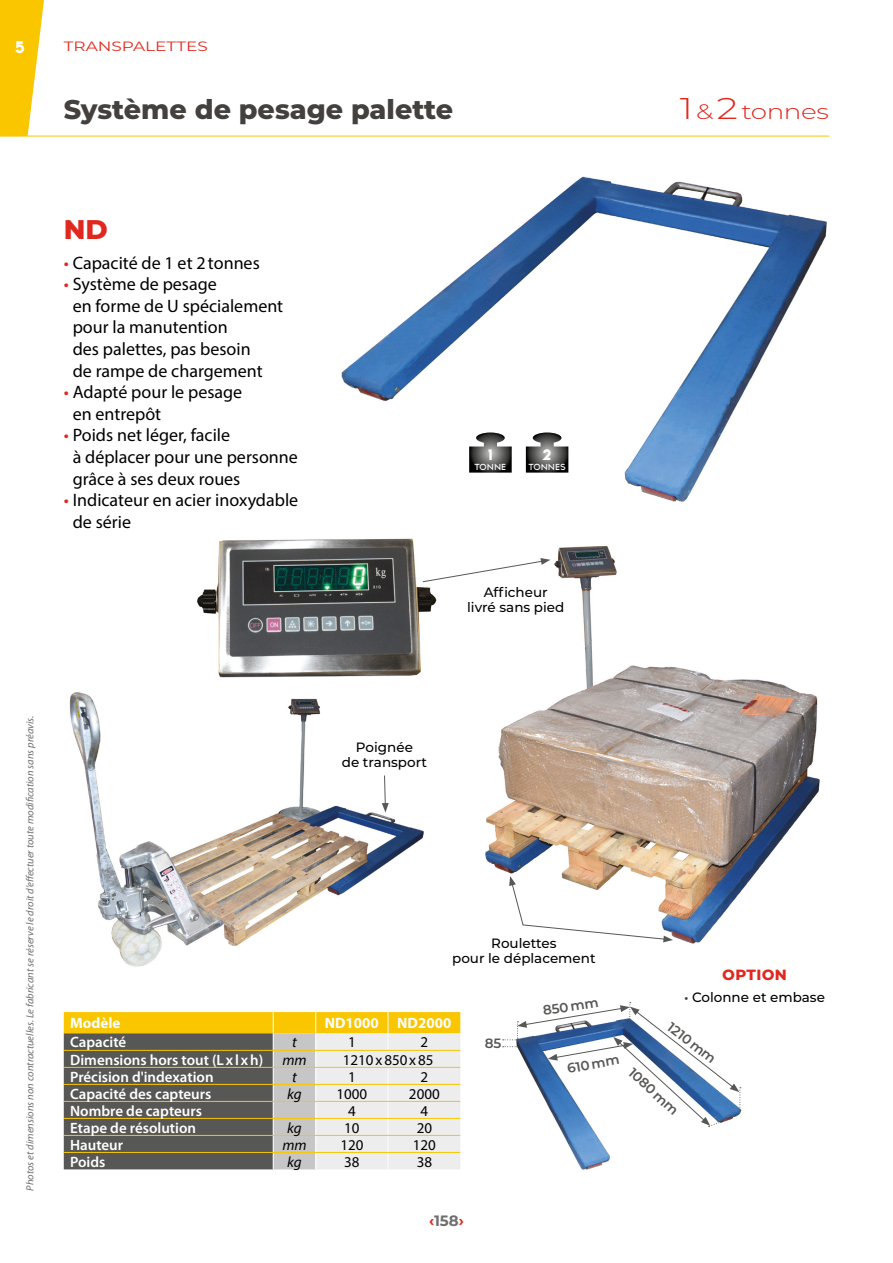
<style>
.page{position:relative;width:893px;height:1263px;background:#fff}
.page>*{position:absolute;margin:0;border:0;box-sizing:border-box;transform-origin:0 0}
.Designation{font:800 27px "Montserrat";color:#43403d}
.Ref_Titre{font:800 27px "Montserrat";color:#e1281e}
.Ref_Titre-2{font:300 21px "Montserrat";letter-spacing:-.015em;color:#e1281e;scale:1.25 1}
.Texte_Avantages{font:18px/21.6px "Myriad Pro";color:#000}
.Option{font:700 18px "Montserrat";color:#e1281e}
.t1{font:600 15px "Myriad Pro";color:#fff}
.t2{font:15px "Myriad Pro";color:#000}
.t3{font:700 15px "Myriad Pro";color:#fff}
.t4{font:italic 15px "Myriad Pro";letter-spacing:-.015em;color:#000}
.t5{font:700 15px "Montserrat";color:#706f6f}
.t6{font:800 15px "TYPOGRAPHPRO";color:#fff}
.Légende{font:500 13.5px "Montserrat";color:#000}
.Mesures{font:600 13.5px "Montserrat";color:#575756}
.Option_texte{font:500 13.5px "Montserrat";color:#000}
.t7{font:13.5px "Montserrat";color:#e1281e;scale:1.25 1}
.Nom_ref{font:800 13.5px "TYPOGRAPHPRO";color:#fff}
.t8{font:italic 10.5px "Myriad Pro";color:#706f6f}
.Nom_ref-2{font:600 7.8px "TYPOGRAPHPRO";color:#fff}
.s1{color:#e1281e}
.s2{font-size:30px}
.s3{font-family:"Myriad Pro";font-weight:400;color:#43403d}
</style>
<div class="page">
<svg style="left:0;top:0;width:49px;height:136px"></svg>
<hr style="left:0;top:136px;width:829px;height:1px;background:#f9c600">
<img style="left:485px;top:546px;width:335px;height:398px">
<img style="left:341px;top:176px;width:486px;height:326px">
<img style="left:69px;top:692px;width:355px;height:275px">
<svg style="left:64px;top:1012px;width:396px;height:157px;background:#a7a083"></svg>
<hr style="left:64px;top:1050px;width:209px;height:1px;background:#f9c600">
<hr style="left:273px;top:1050px;width:43px;height:1px;background:#f9c600">
<hr style="left:316px;top:1050px;width:72px;height:1px;background:#f9c600">
<hr style="left:388px;top:1050px;width:72px;height:1px;background:#f9c600">
<hr style="left:64px;top:1067px;width:209px;height:1px;background:#f9c600">
<hr style="left:273px;top:1067px;width:43px;height:1px;background:#f9c600">
<hr style="left:316px;top:1067px;width:72px;height:1px;background:#f9c600">
<hr style="left:388px;top:1067px;width:72px;height:1px;background:#f9c600">
<hr style="left:64px;top:1084px;width:209px;height:1px;background:#f9c600">
<hr style="left:64px;top:1101px;width:209px;height:1px;background:#f9c600">
<hr style="left:64px;top:1118px;width:209px;height:1px;background:#f9c600">
<hr style="left:64px;top:1135px;width:209px;height:1px;background:#f9c600">
<hr style="left:273px;top:1084px;width:43px;height:1px;background:#f9c600">
<hr style="left:273px;top:1101px;width:43px;height:1px;background:#f9c600">
<hr style="left:273px;top:1118px;width:43px;height:1px;background:#f9c600">
<hr style="left:273px;top:1135px;width:43px;height:1px;background:#f9c600">
<hr style="left:316px;top:1084px;width:72px;height:1px;background:#f9c600">
<hr style="left:316px;top:1101px;width:72px;height:1px;background:#f9c600">
<hr style="left:316px;top:1118px;width:72px;height:1px;background:#f9c600">
<hr style="left:316px;top:1135px;width:72px;height:1px;background:#f9c600">
<hr style="left:388px;top:1084px;width:72px;height:1px;background:#f9c600">
<hr style="left:388px;top:1101px;width:72px;height:1px;background:#f9c600">
<hr style="left:388px;top:1118px;width:72px;height:1px;background:#f9c600">
<hr style="left:388px;top:1135px;width:72px;height:1px;background:#f9c600">
<hr style="left:64px;top:1152px;width:209px;height:1px;background:#f9c600">
<hr style="left:273px;top:1152px;width:43px;height:1px;background:#f9c600">
<hr style="left:316px;top:1152px;width:72px;height:1px;background:#f9c600">
<hr style="left:388px;top:1152px;width:72px;height:1px;background:#f9c600">
<img style="left:197px;top:538px;width:240px;height:140px">
<svg style="left:422px;top:558px;width:128px;height:25px"></svg>
<svg style="left:382px;top:775px;width:7px;height:37px"></svg>
<svg style="left:509px;top:876px;width:164px;height:66px"></svg>
<svg style="left:469px;top:432px;width:43px;height:41px"></svg>
<svg style="left:526px;top:432px;width:42px;height:41px"></svg>
<img style="left:559px;top:1087px;width:183px;height:83px">
<svg style="left:503px;top:1002px;width:238px;height:125px"></svg>
<p class="t6" style="left:15px;top:36px;width:12px">5</p>
<p class="t7" style="left:64px;top:37px;width:117px">TRANSPALETTES</p>
<p class="Designation" style="left:64px;top:90px;width:391px">Système de pesage palette</p>
<p class="Ref_Titre" style="left:64px;top:209px;width:46px">ND</p>
<p class="Texte_Avantages" style="left:64px;top:252px;width:197px"><span class="s1">•</span> Capacité de 1 et 2tonnes</p>
<p class="Texte_Avantages" style="left:73px;top:273px;width:212px;text-indent:-9px"><span class="s1">•</span> Système de pesage<br>en forme de U spécialement pour la manutention<br>des palettes, pas besoin<br>de rampe de chargement</p>
<p class="Texte_Avantages" style="left:73px;top:381px;width:171px;text-indent:-9px"><span class="s1">•</span> Adapté pour le pesage en entrepôt</p>
<p class="Texte_Avantages" style="left:73px;top:424px;width:227px;text-indent:-9px"><span class="s1">•</span> Poids net léger, facile<br>à déplacer pour une personne grâce à ses deux roues</p>
<p class="Texte_Avantages" style="left:73px;top:489px;width:227px;text-indent:-9px"><span class="s1">•</span> Indicateur en acier inoxydable de série</p>
<p class="Nom_ref" style="left:488px;top:444px;width:7px">1</p>
<p class="Nom_ref-2" style="left:475px;top:461px;width:33px">TONNE</p>
<p class="Nom_ref" style="left:542px;top:444px;width:11px">2</p>
<p class="Nom_ref-2" style="left:528px;top:461px;width:39px">TONNES</p>
<p class="Légende" style="left:484px;top:582px;width:66px">Afficheur</p>
<p class="Légende" style="left:467px;top:597px;width:99px">livré sans pied</p>
<p class="Ref_Titre-2" style="left:680px;top:97px;width:121px"><span class="s2">1</span> &amp; <span class="s2">2</span> tonnes</p>
<p class="t8" style="left:23px;top:1191px;width:477px;rotate:-90deg">Photos et dimensions non contractuelles. Le fabricant se réserve le droit d’effectuer toute modification sans préavis.</p>
<p class="Légende" style="left:356px;top:738px;width:58px">Poignée</p>
<p class="Légende" style="left:342px;top:753px;width:87px">de transport</p>
<p class="Légende" style="left:491px;top:933px;width:67px">Roulettes</p>
<p class="Légende" style="left:452px;top:948px;width:145px">pour le déplacement</p>
<p class="t3" style="left:70px;top:1013px;width:52px">Modèle</p>
<p class="t3" style="left:325px;top:1013px;width:56px">ND1000</p>
<p class="t3" style="left:397px;top:1013px;width:56px">ND2000</p>
<p class="t1" style="left:70px;top:1033px;width:58px">Capacité</p>
<p class="t4" style="left:292px;top:1033px;width:6px">t</p>
<p class="t2" style="left:348px;top:1033px;width:9px">1</p>
<p class="t2" style="left:420px;top:1033px;width:9px">2</p>
<p class="t1" style="left:70px;top:1050px;width:195px">Dimensions hors tout (L x l xh)</p>
<p class="t4" style="left:282px;top:1050px;width:26px">mm</p>
<p class="t2" style="left:343px;top:1050px;width:92px">1210x850x85</p>
<p class="t1" style="left:70px;top:1067px;width:145px">Précision d'indexation</p>
<p class="t4" style="left:292px;top:1067px;width:6px">t</p>
<p class="t2" style="left:348px;top:1067px;width:9px">1</p>
<p class="t2" style="left:420px;top:1067px;width:9px">2</p>
<p class="t1" style="left:70px;top:1084px;width:143px">Capacité des capteurs</p>
<p class="t4" style="left:287px;top:1084px;width:16px">kg</p>
<p class="t2" style="left:336px;top:1084px;width:32px">1000</p>
<p class="t2" style="left:409px;top:1084px;width:32px">2000</p>
<p class="t1" style="left:70px;top:1101px;width:133px">Nombre de capteurs</p>
<p class="t2" style="left:348px;top:1101px;width:9px">4</p>
<p class="t2" style="left:420px;top:1101px;width:9px">4</p>
<p class="t1" style="left:70px;top:1118px;width:127px">Etape de résolution</p>
<p class="t4" style="left:287px;top:1118px;width:16px">kg</p>
<p class="t2" style="left:344px;top:1118px;width:17px">10</p>
<p class="t2" style="left:417px;top:1118px;width:17px">20</p>
<p class="t1" style="left:70px;top:1135px;width:55px">Hauteur</p>
<p class="t4" style="left:282px;top:1135px;width:26px">mm</p>
<p class="t2" style="left:340px;top:1135px;width:25px">120</p>
<p class="t2" style="left:413px;top:1135px;width:25px">120</p>
<p class="t1" style="left:70px;top:1152px;width:37px">Poids</p>
<p class="t4" style="left:287px;top:1152px;width:16px">kg</p>
<p class="t2" style="left:344px;top:1152px;width:17px">38</p>
<p class="t2" style="left:417px;top:1152px;width:17px">38</p>
<p class="Mesures" style="left:485px;top:1033px;width:18px">85</p>
<p class="Mesures" style="left:541px;top:1001px;width:58px;rotate:-9deg">850 mm</p>
<p class="Mesures" style="left:566px;top:1059px;width:54px;rotate:-10deg">610 mm</p>
<p class="Option" style="left:722px;top:960px;width:67px">option</p>
<p class="Option_texte" style="left:685px;top:988px;width:142px"><span class="s3">•</span> Colonne et embase</p>
<p class="Mesures" style="left:675px;top:1017px;width:59px;rotate:38deg">1210 mm</p>
<p class="Mesures" style="left:637px;top:1063px;width:64px;rotate:43deg">1080 mm</p>
<p class="t5" style="left:429px;top:1210px;width:36px"><span class="s1">‹</span>158<span class="s1">›</span></p>
</div>
